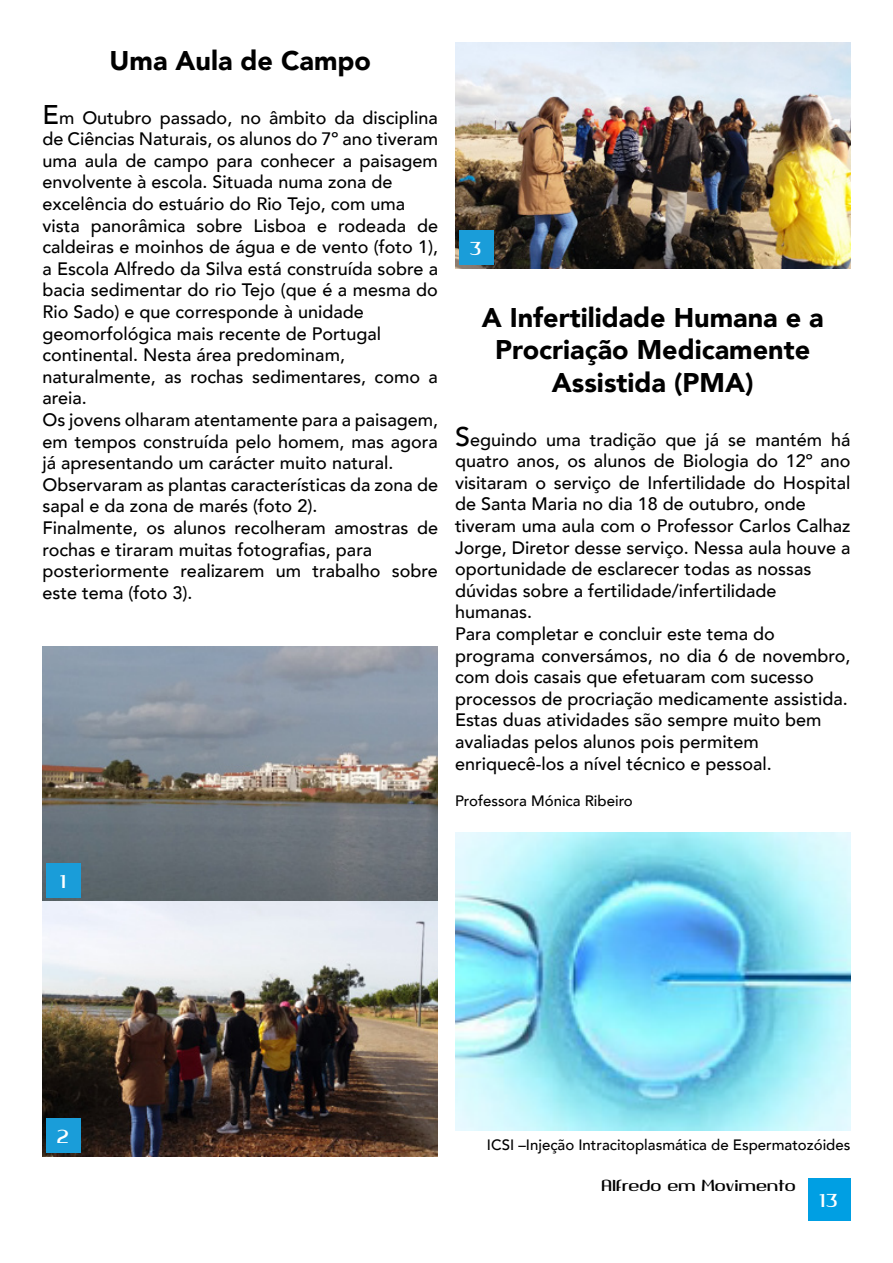
<style>
.page{position:relative;width:893px;height:1263px;background:#fff}
.page>*{position:absolute;margin:0;border:0;box-sizing:border-box;transform-origin:0 0}
.t1{font:900 27px/32.4px "Avenir";color:#000;text-align:center}
.t2{font:21px "Quango";color:#fff}
.t3{font:500 18px/21.6px "Avenir";color:#000}
.t4{font:18px "Quango";letter-spacing:-.01em;color:#000}
.t5{font:500 15px "Avenir";color:#000}
.s1{font-size:27px}
</style>
<div class="page">
<div style="left:808px;top:1178px;width:42px;height:42px;background:#009fe3"></div>
<img style="left:43px;top:646px;width:395px;height:510px">
<img style="left:455px;top:43px;width:395px;height:225px">
<div style="left:47px;top:863px;width:34px;height:34px;background:#1a9dd9"></div>
<div style="left:47px;top:1118px;width:34px;height:34px;background:#1a9dd9"></div>
<div style="left:459px;top:230px;width:34px;height:34px;background:#1a9dd9"></div>
<img style="left:455px;top:832px;width:395px;height:298px">
<h1 class="t1" style="left:110px;top:43px;width:263px">Uma Aula de Campo</h1>
<p class="t3" style="left:43px;top:105px;width:397px"><span class="s1">E</span>m Outubro passado, no âmbito da disciplina de Ciências Naturais, os alunos do 7º ano tiveram uma aula de campo para conhecer a paisagem envolvente à escola. Situada numa zona de excelência do estuário do Rio Tejo, com uma vista panorâmica sobre Lisboa e rodeada de caldeiras e moinhos de água e de vento (foto 1), a Escola Alfredo da Silva está construída sobre a bacia sedimentar do rio Tejo (que é a mesma do Rio Sado) e que corresponde à unidade geomorfológica mais recente de Portugal continental. Nesta área predominam, naturalmente, as rochas sedimentares, como a areia.<br>Os jovens olharam atentamente para a paisagem, em tempos construída pelo homem, mas agora já apresentando um carácter muito natural.<br>Observaram as plantas características da zona de sapal e da zona de marés (foto 2).<br>Finalmente, os alunos recolheram amostras de rochas e tiraram muitas fotografias, para posteriormente realizarem um trabalho sobre este tema (foto 3).</p>
<p class="t2" style="left:470px;top:237px;width:14px">3</p>
<h1 class="t1" style="left:482px;top:300px;width:343px">A Infertilidade Humana e a<br>Procriação Medicamente<br>Assistida (PMA)</h1>
<p class="t3" style="left:455px;top:428px;width:397px"><span class="s1">S</span>eguindo uma tradição que já se mantém há quatro anos, os alunos de Biologia do 12º ano visitaram o serviço de Infertilidade do Hospital de Santa Maria no dia 18 de outubro, onde tiveram uma aula com o Professor Carlos Calhaz Jorge, Diretor desse serviço. Nessa aula houve a oportunidade de esclarecer todas as nossas dúvidas sobre a fertilidade/infertilidade humanas.<br>Para completar e concluir este tema do programa conversámos, no dia 6 de novembro, com dois casais que efetuaram com sucesso processos de procriação medicamente assistida.<br>Estas duas atividades são sempre muito bem avaliadas pelos alunos pois permitem enriquecê-los a nível técnico e pessoal.</p>
<p class="t5" style="left:455px;top:787px;width:179px">Professora Mónica Ribeiro</p>
<p class="t2" style="left:61px;top:870px;width:8px">1</p>
<p class="t2" style="left:58px;top:1125px;width:14px">2</p>
<p class="t5" style="left:487px;top:1132px;width:365px">ICSI –Injeção Intracitoplasmática de Espermatozóides</p>
<p class="t4" style="left:602px;top:1176px;width:196px">Alfredo em Movimento</p>
<p class="t2" style="left:820px;top:1189px;width:20px">13</p>
</div>
